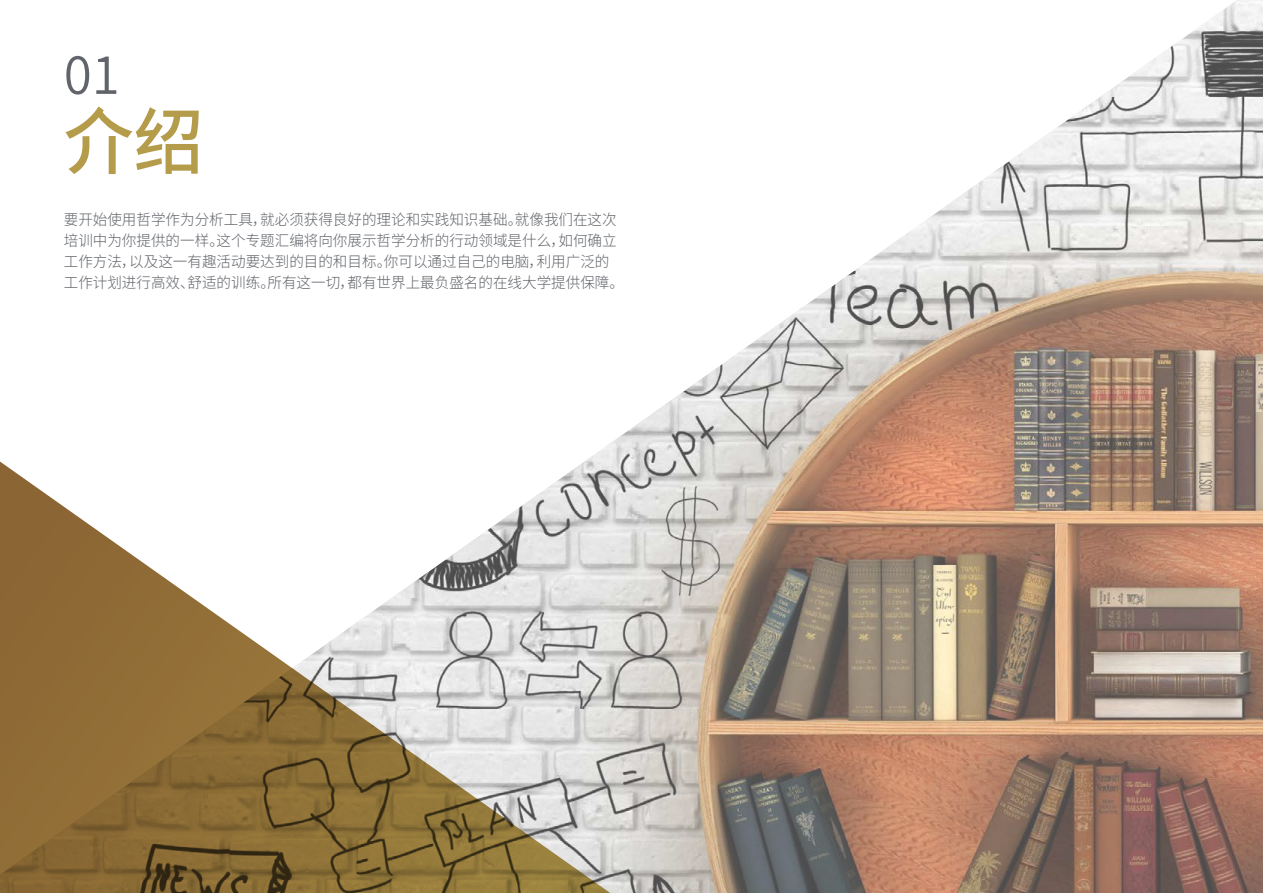
<style>
.page{position:relative;width:1263px;height:893px;background:#fff}
.page>*{position:absolute;margin:0;border:0;box-sizing:border-box;transform-origin:0 0}
.t1{font:500 72px "Source Han Sans CN";color:#b49c4b}
.t2{font:52.5px "Source Han Sans CN";color:#61646a}
.t3{font:300 15px/21px "Source Han Sans CN";color:#61646a}
</style>
<div class="page">
<img style="left:607px;top:0;width:656px;height:893px">
<svg style="left:0;top:446px;width:640px;height:447px"></svg>
<h2 class="t2" style="left:64px;top:45px;width:57px">01</h2>
<h1 class="t1" style="left:64px;top:101px;width:141px">介绍</h1>
<p class="t3" style="left:64px;top:209px;width:562px">要开始使用哲学作为分析工具，就必须获得良好的理论和实践知识基础。就像我们在这次培训中为你提供的一样。这个专题汇编将向你展示哲学分析的行动领域是什么，如何确立工作方法，以及这一有趣活动要达到的目的和目标。你可以通过自己的电脑，利用广泛的工作计划进行高效、舒适的训练。所有这一切，都有世界上最负盛名的在线大学提供保障。</p>
</div>
